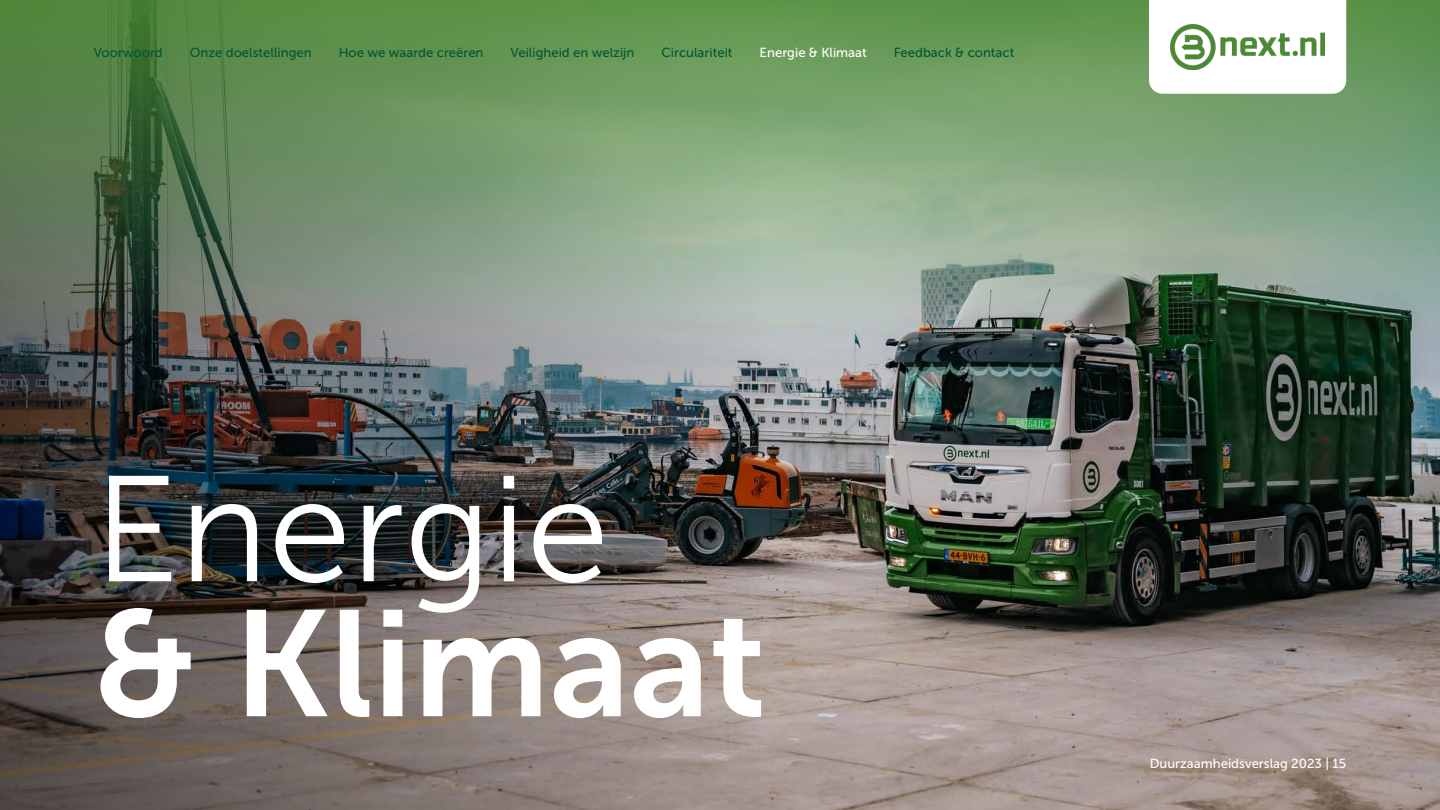
<style>
.page{position:relative;width:1440px;height:810px;background:#fff}
.page>*{position:absolute;margin:0;border:0;box-sizing:border-box;transform-origin:0 0}
.t1{font:150px "Museo Sans 700";color:#fff}
.t2{font:150px "Museo Sans 300";color:#fff}
.t3{font:13.12px "Museo Sans 500";color:#005738}
.t4{font:13.12px "Museo Sans 500";color:#fff}
</style>
<div class="page">
<img style="left:760px;top:340px;width:680px;height:470px">
<img style="left:0;top:340px;width:760px;height:470px">
<svg style="left:0;top:0;width:1440px;height:340px;background:#76956f"></svg>
<svg style="left:1149px;top:0;width:197px;height:94px"></svg>
<img style="left:1170px;top:24px;width:155px;height:46px">
<p class="t3" style="left:94px;top:46px;width:71px">Voorwoord</p>
<p class="t3" style="left:190px;top:46px;width:123px">Onze doelstellingen</p>
<p class="t3" style="left:339px;top:46px;width:146px">Hoe we waarde creëren</p>
<p class="t3" style="left:511px;top:46px;width:125px">Veiligheid en welzijn</p>
<p class="t3" style="left:661px;top:46px;width:73px">Circulariteit</p>
<p class="t4" style="left:760px;top:46px;width:109px">Energie &amp; Klimaat</p>
<p class="t3" style="left:894px;top:46px;width:122px">Feedback &amp; contact</p>
<h1 class="t2" style="left:94px;top:449px;width:517px">Energie</h1>
<h1 class="t1" style="left:94px;top:581px;width:674px">&amp; Klimaat</h1>
<p class="t4" style="left:1150px;top:756px;width:198px">Duurzaamheidsverslag 2023 | 15</p>
</div>
